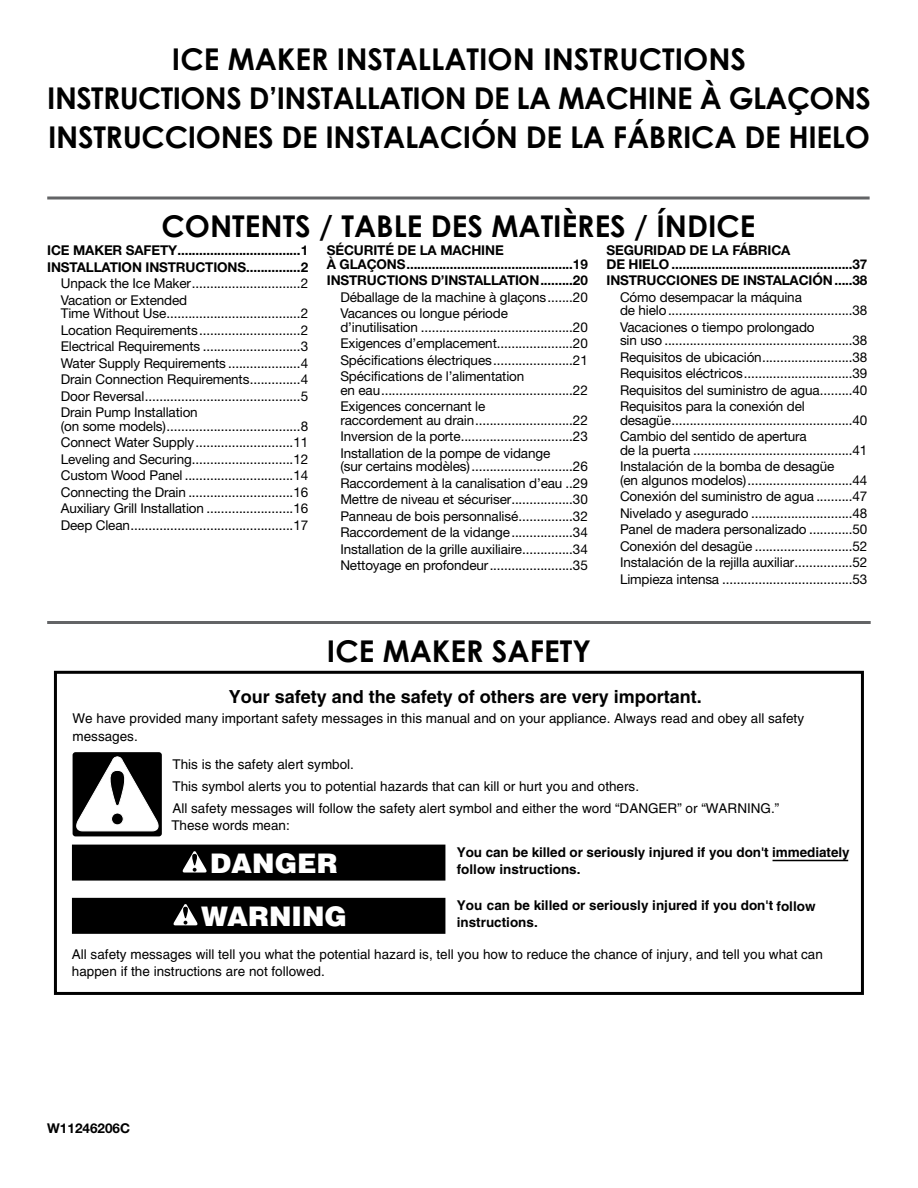
<style>
.page{position:relative;width:918px;height:1188px;background:#fff}
.page>*{position:absolute;margin:0;border:0;box-sizing:border-box;transform-origin:0 0}
.t1{font:700 30px/39px "Century Gothic";letter-spacing:-.01em;color:#000;text-align:center}
.t2{font:900 27px/52.8px "Helvetica";color:#fff;text-align:center}
.t3{font:700 18px "Helvetica";color:#000}
.t4{font:13.5px/16.5px "Helvetica Neue LT Std";letter-spacing:-.01em;color:#000}
.t5{font:13.5px/17.2px "Helvetica";color:#000}
.t6{font:700 13.5px/13.5px "Helvetica Neue LT Std";letter-spacing:-.01em;color:#000}
.t7{font:700 13.5px "Helvetica";color:#000}
</style>
<div class="page">
<hr style="left:47px;top:621px;width:824px;height:3px;background:#636466">
<div style="left:72px;top:845px;width:373px;height:36px;background:#000"></div>
<div style="left:54px;top:671px;width:810px;height:324px;border:3px solid #000"></div>
<div style="left:72px;top:898px;width:373px;height:36px;background:#000"></div>
<svg style="left:74px;top:753px;width:87px;height:82px"></svg>
<div style="left:73px;top:752px;width:89px;height:84px;border:3px solid #000;border-radius:2px"></div>
<svg style="left:74px;top:757px;width:87px;height:74px"></svg>
<hr style="left:773px;top:860px;width:75px;height:1px;background:#000">
<svg style="left:182px;top:851px;width:25px;height:22px"></svg>
<svg style="left:173px;top:904px;width:25px;height:22px"></svg>
<svg style="left:47px;top:196px;width:823px;height:4px;background:#898a8c"></svg>
<h1 class="t1" style="left:47px;top:38px;width:825px">ICE MAKER INSTALLATION INSTRUCTIONS<br>INSTRUCTIONS D’INSTALLATION DE LA MACHINE À GLAÇONS<br>INSTRUCCIONES DE INSTALACIÓN DE LA FÁBRICA DE HIELO</h1>
<h1 class="t1" style="left:161px;top:206px;width:596px">CONTENTS / TABLE DES MATIÈRES / ÍNDICE</h1>
<p class="t6" style="left:47px;top:242px;width:262px;line-height:16.5px">ICE MAKER SAFETY..................................1<br>INSTALLATION INSTRUCTIONS...............2</p>
<p class="t4" style="left:61px;top:275px;width:249px">Unpack the Ice Maker..............................2<br>Vacation or Extended</p>
<p class="t4" style="left:61px;top:305px;width:249px;text-align:justify">Time Without Use.....................................2<br>Location Requirements............................2<br>Electrical Requirements ...........................3<br>Water Supply Requirements ....................4<br>Drain Connection Requirements..............4<br>Door Reversal...........................................5<br>Drain Pump Installation</p>
<p class="t4" style="left:61px;top:418px;width:249px;text-align:justify">(on some models).....................................8<br>Connect Water Supply...........................11<br>Leveling and Securing............................12<br>Custom Wood Panel ..............................14<br>Connecting the Drain .............................16<br>Auxiliary Grill Installation ........................16<br>Deep Clean.............................................17</p>
<p class="t6" style="left:607px;top:243px;width:262px">SEGURIDAD DE LA FÁBRICA<br>DE HIELO ..................................................37</p>
<p class="t6" style="left:607px;top:273px;width:262px">INSTRUCCIONES DE INSTALACIÓN.....38</p>
<p class="t4" style="left:620px;top:290px;width:249px;line-height:13.5px">Cómo desempacar la máquina<br>de hielo...................................................38</p>
<p class="t4" style="left:620px;top:320px;width:249px;line-height:13.5px">Vacaciones o tiempo prolongado<br>sin uso ....................................................38</p>
<p class="t4" style="left:620px;top:348px;width:249px;text-align:justify">Requisitos de ubicación.........................38<br>Requisitos eléctricos..............................39<br>Requisitos del suministro de agua.........40<br>Requisitos para la conexión del</p>
<p class="t4" style="left:620px;top:411px;width:249px">desagüe..................................................40<br>Cambio del sentido de apertura</p>
<p class="t4" style="left:620px;top:441px;width:249px">de la puerta ............................................41<br>Instalación de la bomba de desagüe</p>
<p class="t4" style="left:620px;top:471px;width:249px;text-align:justify">(en algunos modelos).............................44<br>Conexión del suministro de agua ..........47<br>Nivelado y asegurado ............................48<br>Panel de madera personalizado ............50<br>Conexión del desagüe ...........................52<br>Instalación de la rejilla auxiliar................52<br>Limpieza intensa ....................................53</p>
<p class="t6" style="left:327px;top:243px;width:262px">SÉCURITÉ DE LA MACHINE<br>À GLAÇONS..............................................19</p>
<p class="t6" style="left:327px;top:273px;width:262px">INSTRUCTIONS D’INSTALLATION.........20</p>
<p class="t4" style="left:340px;top:289px;width:249px">Déballage de la machine à glaçons.......20<br>Vacances ou longue période</p>
<p class="t4" style="left:340px;top:319px;width:249px;text-align:justify">d’inutilisation ..........................................20<br>Exigences d’emplacement.....................20<br>Spécifications électriques......................21<br>Spécifications de l’alimentation</p>
<p class="t4" style="left:340px;top:382px;width:249px">en eau.....................................................22<br>Exigences concernant le</p>
<p class="t4" style="left:340px;top:412px;width:249px;text-align:justify">raccordement au drain...........................22<br>Inversion de la porte...............................23<br>Installation de la pompe de vidange</p>
<p class="t4" style="left:340px;top:458px;width:249px;text-align:justify">(sur certains modèles)............................26<br>Raccordement à la canalisation d’eau ..29<br>Mettre de niveau et sécuriser.................30<br>Panneau de bois personnalisé...............32<br>Raccordement de la vidange.................34<br>Installation de la grille auxiliaire..............34<br>Nettoyage en profondeur.......................35</p>
<h1 class="t1" style="left:327px;top:630px;width:266px">ICE MAKER SAFETY</h1>
<h3 class="t3" style="left:229px;top:686px;width:475px">Your safety and the safety of others are very important.</h3>
<p class="t5" style="left:73px;top:710px;width:733px">We have provided many important safety messages in this manual and on your appliance. Always read and obey all safety messages.</p>
<p class="t5" style="left:172px;top:753px;width:608px;line-height:21.8px">This is the safety alert symbol.<br>This symbol alerts you to potential hazards that can kill or hurt you and others.<br>All safety messages will follow the safety alert symbol and either the word “DANGER” or “WARNING.”</p>
<p class="t5" style="left:171px;top:816px;width:120px">These words mean:</p>
<p class="t7" style="left:457px;top:861px;width:125px">follow instructions.</p>
<p class="t7" style="left:457px;top:844px;width:394px">You can be killed or seriously injured if you don't immediately</p>
<h2 class="t2" style="left:201px;top:836px;width:147px">DANGER<br>WARNING</h2>
<p class="t7" style="left:457px;top:897px;width:360px">You can be killed or seriously injured if you don't follow</p>
<p class="t5" style="left:72px;top:945px;width:753px">All safety messages will tell you what the potential hazard is, tell you how to reduce the chance of injury, and tell you what can happen if the instructions are not followed.</p>
<p class="t7" style="left:457px;top:914px;width:83px">instructions.</p>
<p class="t6" style="left:47px;top:1122px;width:84px">W11246206C</p>
</div>
